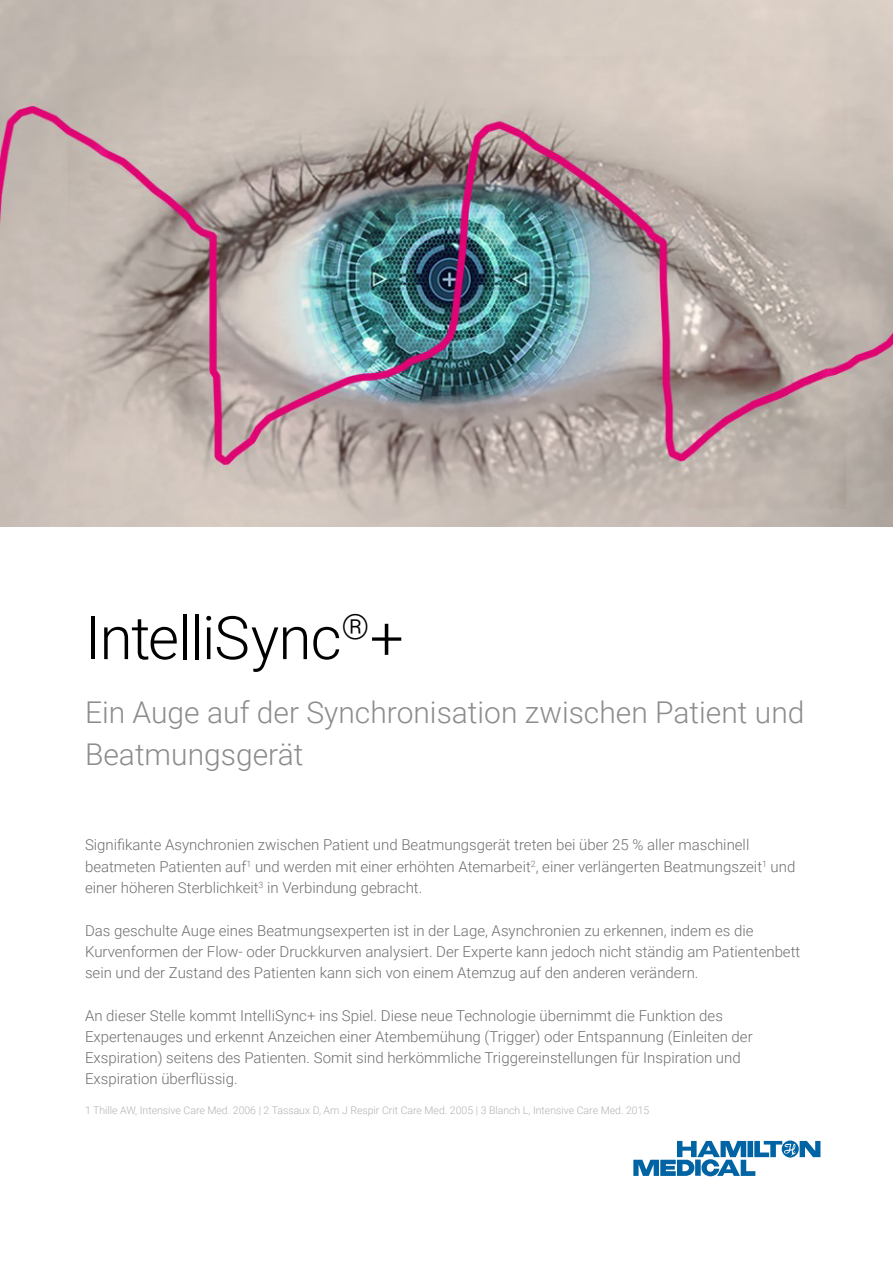
<style>
.page{position:relative;width:893px;height:1263px;background:#fff}
.page>*{position:absolute;margin:0;border:0;box-sizing:border-box;transform-origin:0 0}
.t1{font:300 60px "Roboto";letter-spacing:-.02em;color:#000}
.t2{font:300 30px/42.5px "Roboto";color:#8c8c8b}
.t3{font:300 15px/21.3px "Roboto";color:#706f6f}
.t4{font:300 10.5px "Roboto";color:#b3b2b2}
</style>
<div class="page">
<svg style="left:633px;top:1141px;width:187px;height:35px"></svg>
<img style="left:0;top:0;width:893px;height:526px">
<h1 class="t1" style="left:85px;top:596px;width:320px">IntelliSync<sup>®</sup>+</h1>
<h2 class="t2" style="left:85px;top:690px;width:721px">Ein Auge auf der Synchronisation zwischen Patient und<br>Beatmungsgerät</h2>
<p class="t3" style="left:85px;top:834px;width:712px">Signifikante Asynchronien zwischen Patient und Beatmungsgerät treten bei über 25 % aller maschinell beatmeten Patienten auf<sup>1</sup> und werden mit einer erhöhten Atemarbeit<sup>2</sup>, einer verlängerten Beatmungszeit<sup>1</sup> und einer höheren Sterblichkeit<sup>3</sup> in Verbindung gebracht.</p>
<p class="t3" style="left:85px;top:919px;width:717px">Das geschulte Auge eines Beatmungsexperten ist in der Lage, Asynchronien zu erkennen, indem es die<br>Kurvenformen der Flow- oder Druckkurven analysiert. Der Experte kann jedoch nicht ständig am Patientenbett sein und der Zustand des Patienten kann sich von einem Atemzug auf den anderen verändern.</p>
<p class="t3" style="left:85px;top:1004px;width:669px">An dieser Stelle kommt IntelliSync+ ins Spiel. Diese neue Technologie übernimmt die Funktion des Expertenauges und erkennt Anzeichen einer Atembemühung (Trigger) oder Entspannung (Einleiten der Exspiration) seitens des Patienten. Somit sind herkömmliche Triggereinstellungen für Inspiration und Exspiration überflüssig.</p>
<p class="t4" style="left:85px;top:1102px;width:566px">1 Thille AW, Intensive Care Med. 2006 | 2 Tassaux D, Am J Respir Crit Care Med. 2005 | 3 Blanch L, Intensive Care Med. 2015</p>
</div>
